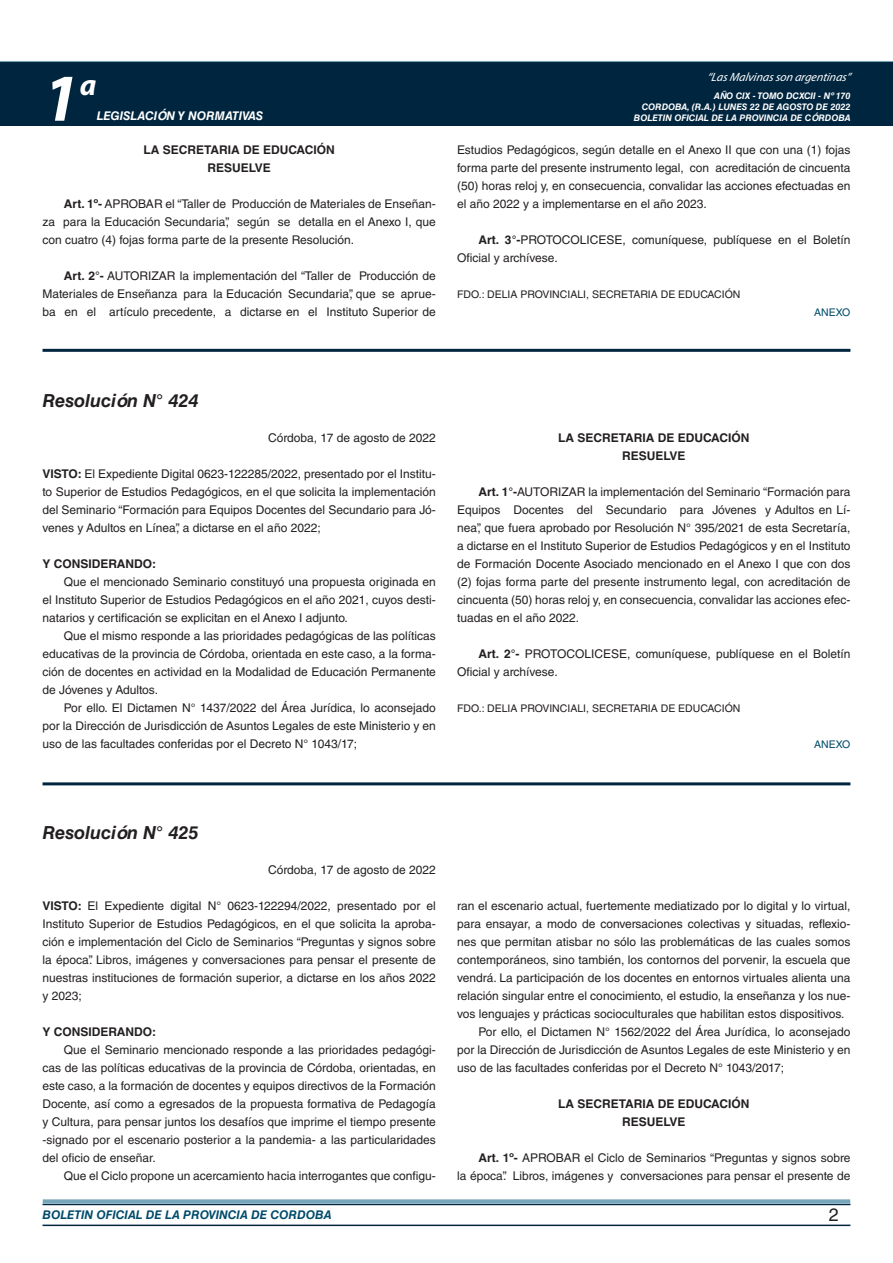
<style>
.page{position:relative;width:893px;height:1263px;background:#fff}
.page>*{position:absolute;margin:0;border:0;box-sizing:border-box;transform-origin:0 0}
.t1{font:italic 700 67.5px "Myriad Pro";color:#fff}
.t2{font:italic 700 30px "Myriad Pro";color:#fff}
.NOMBRE_DE_MINISTERIO{font:italic 700 18px "Helvetica LT Std";color:#231f20}
.t3{font:18px "Helvetica LT Std";color:#231f20}
.TEXTO_BASE{font:12px/18px "Helvetica LT Std";color:#231f20;text-align:justify}
.RESUELVE{font:700 12px "Helvetica LT Std";color:#231f20}
.FECHA{font:12px "Helvetica LT Std";color:#231f20}
.t4{font:italic 700 12px "Helvetica LT Std";color:#004b6c}
.TEXTO_BASE-2{font:700 12px "Helvetica LT Std";color:#231f20}
.t5{font:italic 12px "Myriad Pro";color:#fff}
.t6{font:italic 700 12px "Helvetica LT Std";color:#fff}
.FIRMA{font:10.5px "Helvetica LT Std";color:#231f20}
.ANEXO{font:10.5px "Helvetica LT Std";color:#004b6c}
.t7{font:italic 700 9px/10.8px "Helvetica LT Std";color:#fff;text-align:right}
.s1{font-weight:700}
</style>
<div class="page">
<div style="left:0;top:61px;width:893px;height:6px;background:#73a5b8"></div>
<div style="left:0;top:62px;width:893px;height:64px;background:#00263f"></div>
<hr style="left:43px;top:1224px;width:807px;height:2px;background:#00263f">
<div style="left:42px;top:1198px;width:809px;height:8px;background:#fff;opacity:.75"></div>
<hr style="left:43px;top:349px;width:807px;height:3px;background:#00263f">
<hr style="left:43px;top:782px;width:807px;height:3px;background:#00263f">
<h1 class="t1" style="left:43px;top:54px;width:38px">1</h1>
<h2 class="t2" style="left:80px;top:66px;width:18px">a</h2>
<p class="t6" style="left:97px;top:109px;width:168px">LEGISLACIÓN Y NORMATIVAS</p>
<p class="RESUELVE" style="left:144px;top:142px;width:193px">LA SECRETARIA DE EDUCACIÓN</p>
<p class="RESUELVE" style="left:207px;top:160px;width:65px">RESUELVE</p>
<p class="TEXTO_BASE" style="left:43px;top:195px;width:395px;text-indent:21px"><span class="s1">Art. 1º-</span> APROBAR el “Taller de Producción de Materiales de Enseñan&shy;za para la Educación Secundaria”, según se detalla en el Anexo I, que con cuatro (4) fojas forma parte de la presente Resolución.</p>
<p class="TEXTO_BASE" style="left:43px;top:267px;width:395px;text-indent:21px"><span class="s1">Art. 2°-</span> AUTORIZAR la implementación del “Taller de Producción de Materiales de Enseñanza para la Educación Secundaria”, que se aprue&shy;ba en el artículo precedente, a dictarse en el Instituto Superior de</p>
<p class="t5" style="left:707px;top:70px;width:145px">“LasMalvinasson argentinas”</p>
<p class="t7" style="left:634px;top:91px;width:218px">AÑO CIX - TOMO DCXCII - Nº 170<br>CORDOBA, (R.A.) LUNES 22 DE AGOSTO DE 2022<br>BOLETIN OFICIAL DE LA PROVINCIA DE CÓRDOBA</p>
<p class="TEXTO_BASE" style="left:457px;top:141px;width:395px">Estudios Pedagógicos, según detalle en el Anexo II que con una (1) fojas forma parte del presente instrumento legal, con acreditación de cincuenta (50) horas reloj y, en consecuencia, convalidar las acciones efectuadas en el año 2022 y a implementarse en el año 2023.</p>
<p class="TEXTO_BASE" style="left:457px;top:231px;width:395px;text-indent:21px"><span class="s1">Art. 3°-</span>PROTOCOLICESE, comuníquese, publíquese en el Boletín<br>Oficial y archívese.</p>
<p class="FIRMA" style="left:457px;top:288px;width:285px">FDO.: DELIA PROVINCIALI, SECRETARIA DE EDUCACIÓN</p>
<p class="ANEXO" style="left:814px;top:306px;width:38px">ANEXO</p>
<p class="NOMBRE_DE_MINISTERIO" style="left:43px;top:390px;width:157px">Resolución N° 424</p>
<p class="FECHA" style="left:268px;top:431px;width:169px">Córdoba, 17 de agosto de 2022</p>
<p class="TEXTO_BASE" style="left:43px;top:465px;width:395px"><span class="s1">VISTO:</span> El Expediente Digital 0623-122285/2022, presentado por el Institu&shy;to Superior de Estudios Pedagógicos, en el que solicita la implementación del Seminario “Formación para Equipos Docentes del Secundario para Jó&shy;venes y Adultos en Línea”, a dictarse en el año 2022;</p>
<p class="TEXTO_BASE-2" style="left:43px;top:556px;width:115px">Y CONSIDERANDO:</p>
<p class="TEXTO_BASE" style="left:43px;top:573px;width:395px;text-indent:21px">Que el mencionado Seminario constituyó una propuesta originada en el Instituto Superior de Estudios Pedagógicos en el año 2021, cuyos desti&shy;natarios y certificación se explicitan en el Anexo I adjunto.</p>
<p class="TEXTO_BASE" style="left:43px;top:627px;width:395px;text-indent:21px">Que el mismo responde a las prioridades pedagógicas de las políticas educativas de la provincia de Córdoba, orientada en este caso, a la forma&shy;ción de docentes en actividad en la Modalidad de Educación Permanente de Jóvenes y Adultos.</p>
<p class="TEXTO_BASE" style="left:43px;top:699px;width:395px;text-indent:21px">Por ello. El Dictamen N° 1437/2022 del Área Jurídica, lo aconsejado por la Dirección de Jurisdicción de Asuntos Legales de este Ministerio y en uso de las facultades conferidas por el Decreto N° 1043/17;</p>
<p class="RESUELVE" style="left:558px;top:430px;width:193px">LA SECRETARIA DE EDUCACIÓN</p>
<p class="RESUELVE" style="left:622px;top:448px;width:65px">RESUELVE</p>
<p class="TEXTO_BASE" style="left:457px;top:483px;width:395px;text-indent:21px"><span class="s1">Art. 1°-</span>AUTORIZAR la implementación del Seminario “Formación para Equipos Docentes del Secundario para Jóvenes y Adultos en Lí&shy;nea”, que fuera aprobado por Resolución N° 395/2021 de esta Secretaría, a dictarse en el Instituto Superior de Estudios Pedagógicos y en el Instituto de Formación Docente Asociado mencionado en el Anexo I que con dos (2) fojas forma parte del presente instrumento legal, con acreditación de cincuenta (50) horas reloj y, en consecuencia, convalidar las acciones efec&shy;tuadas en el año 2022.</p>
<p class="TEXTO_BASE" style="left:457px;top:645px;width:395px;text-indent:21px"><span class="s1">Art. 2°-</span> PROTOCOLICESE, comuníquese, publíquese en el Boletín<br>Oficial y archívese.</p>
<p class="FIRMA" style="left:457px;top:702px;width:285px">FDO.: DELIA PROVINCIALI, SECRETARIA DE EDUCACIÓN</p>
<p class="ANEXO" style="left:814px;top:738px;width:38px">ANEXO</p>
<p class="NOMBRE_DE_MINISTERIO" style="left:43px;top:822px;width:157px">Resolución N° 425</p>
<p class="FECHA" style="left:268px;top:863px;width:169px">Córdoba, 17 de agosto de 2022</p>
<p class="TEXTO_BASE" style="left:43px;top:897px;width:395px"><span class="s1">VISTO:</span> El Expediente digital N° 0623-122294/2022, presentado por el Instituto Superior de Estudios Pedagógicos, en el que solicita la aproba&shy;ción e implementación del Ciclo de Seminarios “Preguntas y signos sobre la época”. Libros, imágenes y conversaciones para pensar el presente de nuestras instituciones de formación superior, a dictarse en los años 2022 y 2023;</p>
<p class="TEXTO_BASE-2" style="left:43px;top:1024px;width:115px">Y CONSIDERANDO:</p>
<p class="TEXTO_BASE" style="left:43px;top:1041px;width:395px;text-indent:21px">Que el Seminario mencionado responde a las prioridades pedagógi&shy;cas de las políticas educativas de la provincia de Córdoba, orientadas, en este caso, a la formación de docentes y equipos directivos de la Formación Docente, así como a egresados de la propuesta formativa de Pedagogía y Cultura, para pensar juntos los desafíos que imprime el tiempo presente -signado por el escenario posterior a la pandemia- a las particularidades del oficio de enseñar.</p>
<p class="TEXTO_BASE" style="left:64px;top:1167px;width:374px">Que el Ciclo propone un acercamiento hacia interrogantes que configu-</p>
<p class="TEXTO_BASE" style="left:457px;top:897px;width:395px">ran el escenario actual, fuertemente mediatizado por lo digital y lo virtual, para ensayar, a modo de conversaciones colectivas y situadas, reflexio&shy;nes que permitan atisbar no sólo las problemáticas de las cuales somos contemporáneos, sino también, los contornos del porvenir, la escuela que vendrá. La participación de los docentes en entornos virtuales alienta una relación singular entre el conocimiento, el estudio, la enseñanza y los nue&shy;vos lenguajes y prácticas socioculturales que habilitan estos dispositivos.</p>
<p class="TEXTO_BASE" style="left:457px;top:1023px;width:395px;text-indent:21px">Por ello, el Dictamen N° 1562/2022 del Área Jurídica, lo aconsejado por la Dirección de Jurisdicción de Asuntos Legales de este Ministerio y en uso de las facultades conferidas por el Decreto N° 1043/2017;</p>
<p class="RESUELVE" style="left:558px;top:1096px;width:193px">LA SECRETARIA DE EDUCACIÓN</p>
<p class="RESUELVE" style="left:622px;top:1114px;width:65px">RESUELVE</p>
<p class="TEXTO_BASE" style="left:457px;top:1149px;width:395px;text-align:right"><span class="s1">Art. 1º-</span> APROBAR el Ciclo de Seminarios “Preguntas y signos sobre<br>la época”. Libros, imágenes y conversaciones para pensar el presente de</p>
<p class="t4" style="left:43px;top:1208px;width:290px">BOLETIN OFICIAL DE LA PROVINCIA DE CORDOBA</p>
<p class="t3" style="left:829px;top:1204px;width:12px">2</p>
</div>
